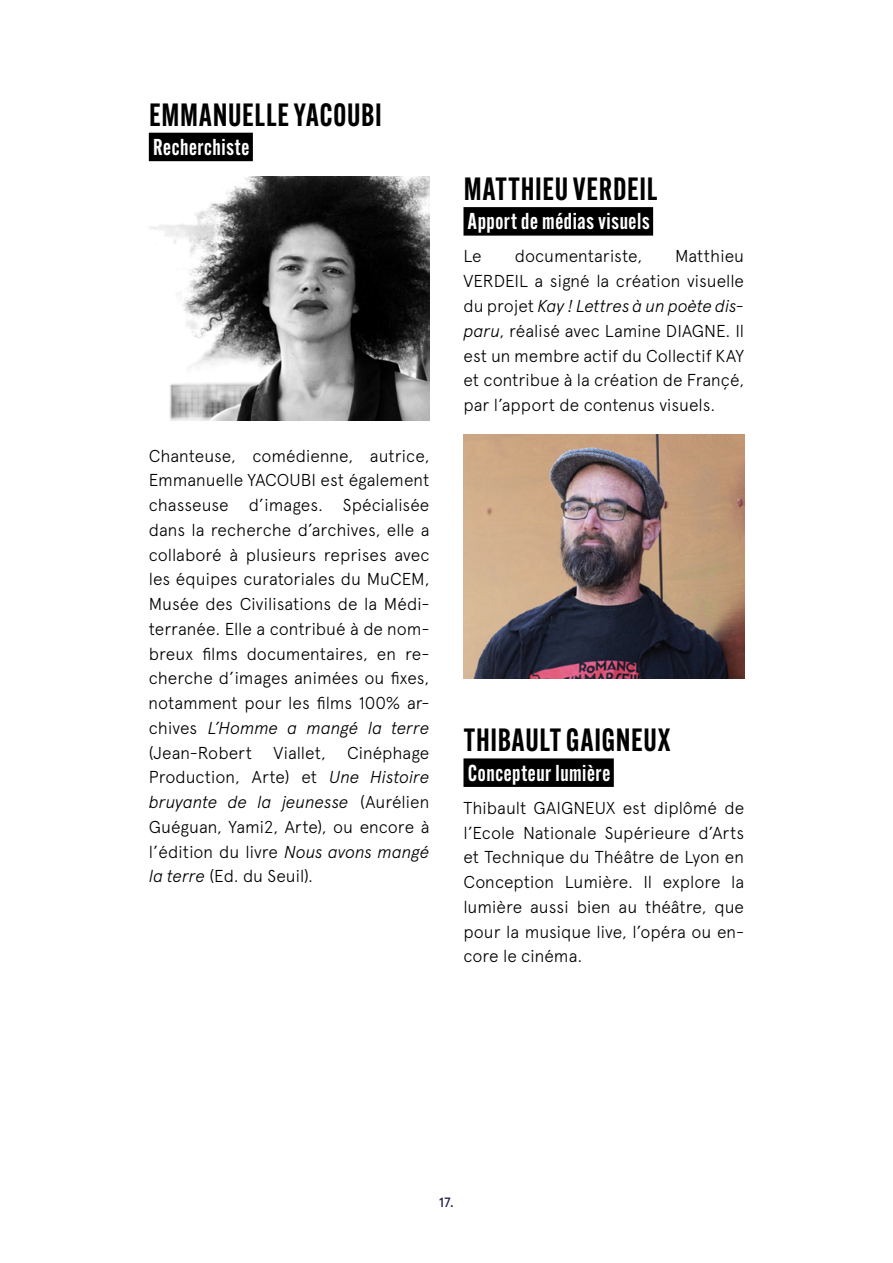
<style>
.page{position:relative;width:893px;height:1263px;background:#fff}
.page>*{position:absolute;margin:0;border:0;box-sizing:border-box;transform-origin:0 0}
.t1{font:600 31.5px "Alternate Gothic Cond ATF";letter-spacing:.025em;color:#000}
.t2{font:600 22.5px "Alternate Gothic Cond ATF";letter-spacing:.025em;color:#fff}
.t3{font:300 17.25px/24.8px "Apercu Pro";color:#000;text-align:justify}
.t4{font:500 13.5px "Apercu Pro";color:#272453}
.s1{font-style:italic}
</style>
<div class="page">
<div style="left:149px;top:133px;width:104px;height:28px;background:#000"></div>
<img style="left:149px;top:177px;width:280px;height:244px">
<div style="left:463px;top:207px;width:190px;height:29px;background:#000"></div>
<div style="left:463px;top:758px;width:151px;height:29px;background:#000"></div>
<img style="left:463px;top:435px;width:281px;height:244px">
<h1 class="t1" style="left:149px;top:95px;width:234px">EMMANUELLE YACOUBI</h1>
<h2 class="t2" style="left:153px;top:133px;width:98px">Recherchiste</h2>
<p class="t3" style="left:149px;top:442px;width:282px">Chanteuse, comédienne, autrice, Emmanuelle YACOUBI est également chasseuse d’images. Spécialisée dans la recherche d’archives, elle a collaboré à plusieurs reprises avec les équipes curatoriales du MuCEM, Musée des Civilisations de la Médi&shy;terranée. Elle a contribué à de nom&shy;breux films documentaires, en re&shy;cherche d’images animées ou fixes, notamment pour les films 100% ar&shy;chives <span class="s1">L’Homme a mangé la terre </span>(Jean-Robert Viallet, Cinéphage Production, Arte) et <span class="s1">Une Histoire bruyante de la jeunesse</span> (Aurélien Guéguan, Yami2, Arte), ou encore à l’édition du livre <span class="s1">Nous avons mangé la terre</span> (Ed. du Seuil).</p>
<h1 class="t1" style="left:464px;top:169px;width:195px">MATTHIEU VERDEIL</h1>
<h2 class="t2" style="left:468px;top:207px;width:183px">Apport de médias visuels</h2>
<p class="t3" style="left:463px;top:242px;width:20px">Le</p>
<p class="t3" style="left:515px;top:242px;width:129px">documentariste,</p>
<p class="t3" style="left:463px;top:242px;width:282px;text-indent:212px">Matthieu VERDEIL a signé la création visuelle du projet <span class="s1">Kay ! Lettres à un poète dis&shy;paru</span>, réalisé avec Lamine DIAGNE. Il est un membre actif du Collectif KAY et contribue à la création de Françé, par l’apport de contenus visuels.</p>
<h1 class="t1" style="left:464px;top:720px;width:208px">THIBAULT GAIGNEUX</h1>
<h2 class="t2" style="left:468px;top:758px;width:144px">Concepteur lumière</h2>
<p class="t3" style="left:463px;top:794px;width:282px">Thibault GAIGNEUX est diplômé de l’Ecole Nationale Supérieure d’Arts et Technique du Théâtre de Lyon en Conception Lumière. Il explore la lumière aussi bien au théâtre, que pour la musique live, l’opéra ou en&shy;core le cinéma.</p>
<p class="t4" style="left:439px;top:1192px;width:17px">17.</p>
</div>
